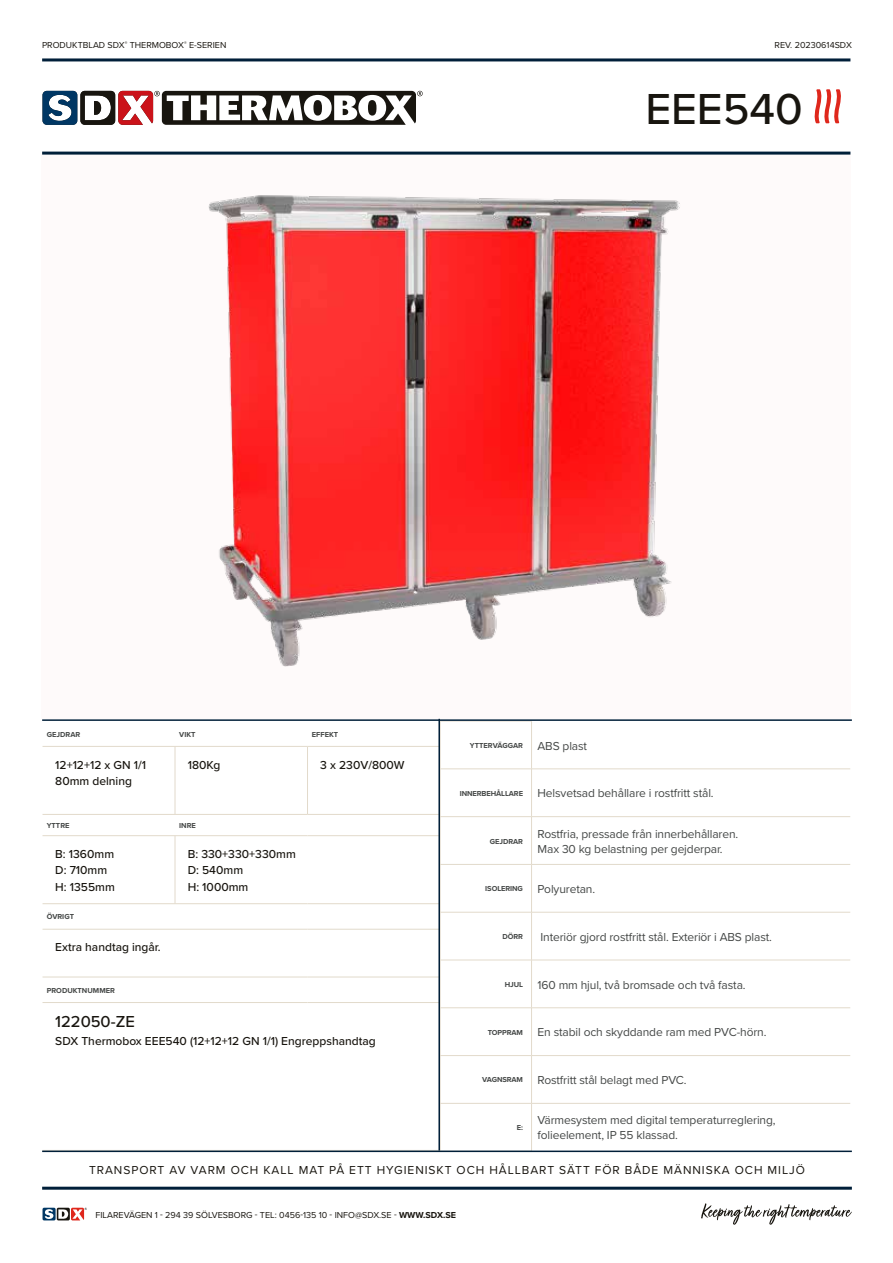
<style>
.page{position:relative;width:893px;height:1263px;background:#fff}
.page>*{position:absolute;margin:0;border:0;box-sizing:border-box;transform-origin:0 0}
.t1{font:500 45px "Proxima Nova";color:#18150f}
.t2{font:500 16.5px "Proxima Nova";color:#18150f}
.t3{font:12px/15px "Proxima Nova";letter-spacing:-.01em;color:#454847}
.t4{font:500 12px/16.5px "Proxima Nova";color:#18150f}
.t5{font:12px "Proxima Nova";letter-spacing:.08em;color:#18150f}
.t6{font:9px "Proxima Nova";color:#18150f}
.t7{font:700 7.5px "Proxima Nova";color:#454847}
.s1{font-weight:400;font-size:12px}
.s2{font-weight:700;font-size:7.5px}
.s3{font-weight:700}
</style>
<div class="page">
<div style="left:41px;top:154px;width:809px;height:565px;background:#fefafa"></div>
<img style="left:208px;top:195px;width:472px;height:524px">
<hr style="left:440px;top:721px;width:92px;height:1px;background:#e2dacb">
<hr style="left:440px;top:721px;width:1px;height:48px;background:#e2dacb">
<hr style="left:531px;top:721px;width:1px;height:48px;background:#e2dacb">
<hr style="left:440px;top:769px;width:91px;height:1px;background:#e2dacb">
<hr style="left:440px;top:769px;width:1px;height:47px;background:#e2dacb">
<hr style="left:531px;top:769px;width:319px;height:1px;background:#e2dacb">
<hr style="left:531px;top:769px;width:1px;height:47px;background:#e2dacb">
<hr style="left:440px;top:816px;width:91px;height:1px;background:#e2dacb">
<hr style="left:440px;top:817px;width:1px;height:47px;background:#e2dacb">
<hr style="left:531px;top:816px;width:319px;height:1px;background:#e2dacb">
<hr style="left:531px;top:817px;width:1px;height:47px;background:#e2dacb">
<hr style="left:440px;top:864px;width:91px;height:1px;background:#e2dacb">
<hr style="left:440px;top:865px;width:1px;height:47px;background:#e2dacb">
<hr style="left:531px;top:864px;width:319px;height:1px;background:#e2dacb">
<hr style="left:531px;top:865px;width:1px;height:47px;background:#e2dacb">
<hr style="left:440px;top:912px;width:91px;height:1px;background:#e2dacb">
<hr style="left:440px;top:912px;width:1px;height:48px;background:#e2dacb">
<hr style="left:531px;top:912px;width:319px;height:1px;background:#e2dacb">
<hr style="left:531px;top:912px;width:1px;height:48px;background:#e2dacb">
<hr style="left:440px;top:960px;width:91px;height:1px;background:#e2dacb">
<hr style="left:440px;top:960px;width:1px;height:47px;background:#e2dacb">
<hr style="left:531px;top:960px;width:319px;height:1px;background:#e2dacb">
<hr style="left:531px;top:960px;width:1px;height:47px;background:#e2dacb">
<hr style="left:440px;top:1007px;width:91px;height:1px;background:#e2dacb">
<hr style="left:440px;top:1008px;width:1px;height:47px;background:#e2dacb">
<hr style="left:531px;top:1007px;width:319px;height:1px;background:#e2dacb">
<hr style="left:531px;top:1008px;width:1px;height:47px;background:#e2dacb">
<hr style="left:440px;top:1055px;width:91px;height:1px;background:#e2dacb">
<hr style="left:440px;top:1056px;width:1px;height:47px;background:#e2dacb">
<hr style="left:531px;top:1055px;width:319px;height:1px;background:#e2dacb">
<hr style="left:531px;top:1056px;width:1px;height:47px;background:#e2dacb">
<hr style="left:440px;top:1103px;width:91px;height:1px;background:#e2dacb">
<hr style="left:440px;top:1103px;width:1px;height:48px;background:#e2dacb">
<hr style="left:531px;top:1103px;width:319px;height:1px;background:#e2dacb">
<hr style="left:531px;top:1103px;width:1px;height:48px;background:#e2dacb">
<hr style="left:43px;top:746px;width:132px;height:1px;background:#e2dacb">
<hr style="left:175px;top:746px;width:132px;height:1px;background:#e2dacb">
<hr style="left:175px;top:746px;width:1px;height:68px;background:#e2dacb">
<hr style="left:307px;top:746px;width:133px;height:1px;background:#e2dacb">
<hr style="left:43px;top:814px;width:132px;height:1px;background:#e2dacb">
<hr style="left:175px;top:814px;width:132px;height:1px;background:#e2dacb">
<hr style="left:307px;top:814px;width:133px;height:1px;background:#e2dacb">
<hr style="left:43px;top:903px;width:132px;height:1px;background:#e2dacb">
<hr style="left:175px;top:903px;width:132px;height:1px;background:#e2dacb">
<hr style="left:307px;top:903px;width:133px;height:1px;background:#e2dacb">
<hr style="left:43px;top:977px;width:132px;height:1px;background:#e2dacb">
<hr style="left:175px;top:977px;width:132px;height:1px;background:#e2dacb">
<hr style="left:307px;top:977px;width:133px;height:1px;background:#e2dacb">
<hr style="left:43px;top:835px;width:132px;height:1px;background:#e2dacb">
<hr style="left:175px;top:835px;width:132px;height:1px;background:#e2dacb">
<hr style="left:175px;top:836px;width:1px;height:67px;background:#e2dacb">
<hr style="left:307px;top:835px;width:133px;height:1px;background:#e2dacb">
<hr style="left:43px;top:929px;width:132px;height:1px;background:#e2dacb">
<hr style="left:175px;top:929px;width:132px;height:1px;background:#e2dacb">
<hr style="left:307px;top:929px;width:133px;height:1px;background:#e2dacb">
<hr style="left:43px;top:1002px;width:132px;height:1px;background:#e2dacb">
<hr style="left:175px;top:1002px;width:132px;height:1px;background:#e2dacb">
<hr style="left:307px;top:1002px;width:133px;height:1px;background:#e2dacb">
<hr style="left:307px;top:746px;width:1px;height:68px;background:#e2dacb">
<hr style="left:42px;top:1150px;width:810px;height:2px;background:#001f39">
<hr style="left:42px;top:1187px;width:810px;height:3px;background:#001f39">
<hr style="left:42px;top:58px;width:808px;height:3px;background:#001f39">
<hr style="left:42px;top:152px;width:808px;height:3px;background:#001f39">
<svg style="left:43px;top:91px;width:380px;height:34px"></svg>
<svg style="left:43px;top:1208px;width:44px;height:12px"></svg>
<svg style="left:701px;top:1203px;width:151px;height:22px"></svg>
<hr style="left:42px;top:719px;width:810px;height:2px;background:#001f39">
<hr style="left:438px;top:719px;width:2px;height:431px;background:#001f39">
<svg style="left:814px;top:89px;width:27px;height:34px"></svg>
<p class="t6" style="left:42px;top:39px;width:186px">PRODUKTBLAD SDX<sup>®</sup> THERMOBOX<sup>®</sup> E-SERIEN</p>
<p class="t6" style="left:775px;top:39px;width:79px">REV. 20230614SDX</p>
<h1 class="t1" style="left:645px;top:76px;width:159px">EEE540</h1>
<p class="t7" style="left:47px;top:728px;width:35px">GEJDRAR</p>
<p class="t7" style="left:179px;top:728px;width:18px">VIKT</p>
<p class="t7" style="left:312px;top:728px;width:28px">EFFEKT</p>
<p class="t4" style="left:55px;top:756px;width:92px">12+12+12 x GN 1/1<br>80mm delning</p>
<p class="t4" style="left:188px;top:756px;width:34px">180Kg</p>
<p class="t4" style="left:320px;top:756px;width:86px">3 x 230V/800W</p>
<p class="t7" style="left:47px;top:820px;width:24px">YTTRE</p>
<p class="t7" style="left:179px;top:820px;width:18px">INRE</p>
<p class="t4" style="left:55px;top:845px;width:61px">B: 1360mm<br>D: 710mm<br>H: 1355mm</p>
<p class="t4" style="left:188px;top:845px;width:110px">B: 330+330+330mm<br>D: 540mm<br>H: 1000mm</p>
<p class="t7" style="left:47px;top:911px;width:29px">ÖVRIGT</p>
<p class="t4" style="left:55px;top:939px;width:107px">Extra handtag ingår.</p>
<p class="t7" style="left:47px;top:985px;width:70px">PRODUKTNUMMER</p>
<h2 class="t2" style="left:55px;top:1009px;width:81px">122050-ZE</h2>
<p class="t4" style="left:55px;top:1032px;width:322px">SDX Thermobox EEE540 (12+12+12 GN 1/1) Engreppshandtag</p>
<p class="t7" style="left:470px;top:740px;width:119px">YTTERVÄGGAR <span class="s1">ABS plast</span></p>
<p class="t3" style="left:460px;top:785px;width:256px"><span class="s2">INNERBEHÅLLARE</span> Helsvetsad behållare i rostfritt stål.</p>
<p class="t7" style="left:490px;top:835px;width:35px">GEJDRAR</p>
<p class="t3" style="left:537px;top:826px;width:202px">Rostfria, pressade från innerbehållaren.<br>Max 30 kg belastning per gejderpar.</p>
<p class="t3" style="left:485px;top:881px;width:111px"><span class="s2">ISOLERING</span> Polyuretan.</p>
<p class="t7" style="left:502px;top:931px;width:22px">DÖRR</p>
<p class="t3" style="left:540px;top:929px;width:233px">Interiör gjord rostfritt stål. Exteriör i ABS plast.</p>
<p class="t3" style="left:505px;top:976px;width:242px"><span class="s2">HJUL</span> 160 mm hjul, två bromsade och två fasta.</p>
<p class="t3" style="left:488px;top:1024px;width:280px"><span class="s2">TOPPRAM</span> En stabil och skyddande ram med PVC-hörn.</p>
<p class="t3" style="left:482px;top:1072px;width:206px"><span class="s2">VAGNSRAM</span> Rostfritt stål belagt med PVC.</p>
<p class="t7" style="left:517px;top:1122px;width:8px">E:</p>
<p class="t3" style="left:537px;top:1112px;width:240px">Värmesystem med digital temperaturreglering, folieelement, IP 55 klassad.</p>
<p class="t5" style="left:89px;top:1161px;width:717px">TRANSPORT AV VARM OCH KALL MAT PÅ ETT HYGIENISKT OCH HÅLLBART SÄTT FÖR BÅDE MÄNNISKA OCH MILJÖ</p>
<p class="t6" style="left:95px;top:1208px;width:362px">FILAREVÄGEN 1 - 294 39 SÖLVESBORG - TEL: 0456-135 10 - INFO@SDX.SE - <span class="s3">WWW.SDX.SE</span></p>
</div>
